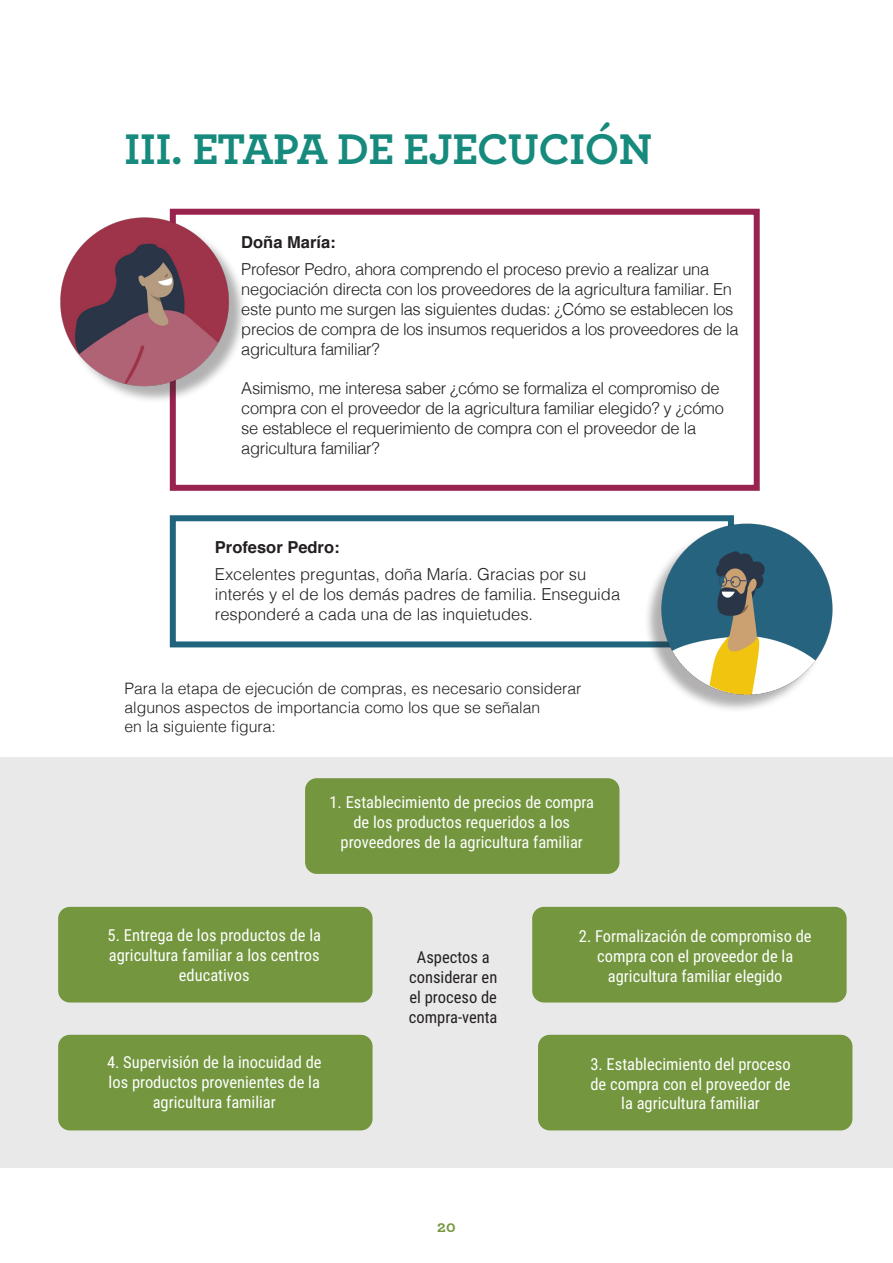
<style>
.page{position:relative;width:893px;height:1263px;background:#fff}
.page>*{position:absolute;margin:0;border:0;box-sizing:border-box;transform-origin:0 0}
.t1{font:700 45px "Archer";letter-spacing:-.01em;color:#168a7c}
.t2{font:300 16.5px/19.8px "Helvetica";letter-spacing:-.02em;color:#231f20}
.t3{font:16.5px/19.8px "Roboto Condensed";color:#fff;text-align:center}
.t4{font:300 16.5px/19.8px "Helvetica";color:#231f20}
.t5{font:16.5px "Roboto Condensed";color:#231f20}
.t6{font:700 16.5px "Helvetica";color:#231f20}
.t7{font:700 16.5px "Archer";color:#73963e}
.t8{font:300 15.75px "Helvetica";color:#231f20}
</style>
<div class="page">
<div style="left:0;top:757px;width:893px;height:410px;background:#e9e9e9"></div>
<div style="left:305px;top:778px;width:314px;height:96px;background:#73963e;border-radius:12px"></div>
<div style="left:532px;top:907px;width:315px;height:95px;background:#73963e;border-radius:12px"></div>
<div style="left:538px;top:1035px;width:314px;height:95px;background:#73963e;border-radius:12px"></div>
<div style="left:58px;top:1035px;width:315px;height:95px;background:#73963e;border-radius:12px"></div>
<div style="left:58px;top:907px;width:315px;height:95px;background:#73963e;border-radius:12px"></div>
<div style="left:170px;top:209px;width:590px;height:282px;border:6px solid #98234e"></div>
<div style="left:63px;top:220px;width:184px;height:185px;background:#fff"></div>
<img style="left:60px;top:208px;width:185px;height:193px">
<div style="left:170px;top:515px;width:564px;height:132px;border:6px solid #21647e"></div>
<div style="left:643px;top:527px;width:186px;height:186px;background:#fff"></div>
<img style="left:645px;top:515px;width:188px;height:195px">
<p class="t1" style="left:124px;top:113px;width:529px">III. ETAPA DE EJECUCIÓN</p>
<p class="t6" style="left:241px;top:229px;width:96px">Doña María:</p>
<p class="t2" style="left:241px;top:258px;width:499px">Profesor Pedro, ahora comprendo el proceso previo a realizar una negociación directa con los proveedores de la agricultura familiar. En este punto me surgen las siguientes dudas: ¿Cómo se establecen los precios de compra de los insumos requeridos a los proveedores de la agricultura familiar?</p>
<p class="t2" style="left:241px;top:377px;width:484px">Asimismo, me interesa saber ¿cómo se formaliza el compromiso de compra con el proveedor de la agricultura familiar elegido? y ¿cómo se establece el requerimiento de compra con el proveedor de la agricultura familiar?</p>
<p class="t6" style="left:215px;top:534px;width:126px">Profesor Pedro:</p>
<p class="t4" style="left:215px;top:563px;width:407px">Excelentes preguntas, doña María. Gracias por su interés y el de los demás padres de familia. Enseguida responderé a cada una de las inquietudes.</p>
<p class="t8" style="left:124px;top:675px;width:458px">Para la etapa de ejecución de compras, es necesario considerar</p>
<p class="t8" style="left:124px;top:694px;width:417px">algunos aspectos de importancia como los que se señalan</p>
<p class="t8" style="left:124px;top:713px;width:153px">en la siguiente figura:</p>
<p class="t3" style="left:329px;top:792px;width:266px">1. Establecimiento de precios de compra de los productos requeridos a los proveedores de la agricultura familiar</p>
<p class="t3" style="left:108px;top:925px;width:215px">5. Entrega de los productos de la agricultura familiar a los centros educativos</p>
<p class="t3" style="left:107px;top:1052px;width:216px">4. Supervisión de la inocuidad de los productos provenientes de la agricultura familiar</p>
<p class="t5" style="left:417px;top:946px;width:74px">Aspectos a</p>
<p class="t5" style="left:409px;top:966px;width:90px">considerar en</p>
<p class="t5" style="left:410px;top:986px;width:89px">el proceso de</p>
<p class="t5" style="left:409px;top:1005px;width:90px">compra-venta</p>
<p class="t3" style="left:579px;top:926px;width:234px">2. Formalización de compromiso de compra con el proveedor de la agricultura familiar elegido</p>
<p class="t3" style="left:590px;top:1053px;width:202px">3. Establecimiento del proceso de compra con el proveedor de la agricultura familiar</p>
<p class="t7" style="left:437px;top:1213px;width:20px">20</p>
</div>
